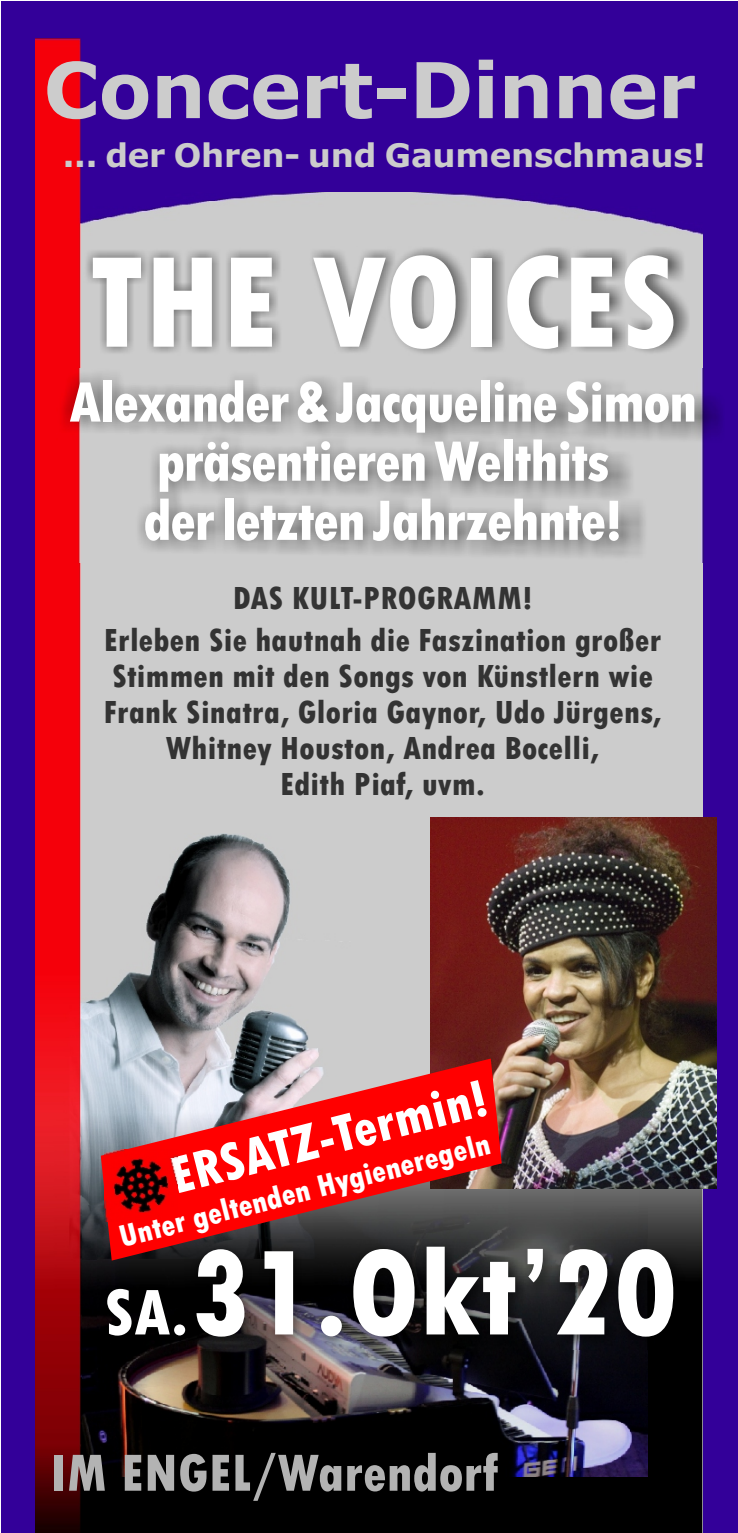
<style>
.page{position:relative;width:738px;height:1533px;background:#fff}
.page>*{position:absolute;margin:0;border:0;box-sizing:border-box;transform-origin:0 0}
.t1{font:800 136.5px "Tw Cen MT Condensed";color:#fff}
.t2{font:800 127.5px "Tw Cen MT Condensed";color:#fff}
.t3{font:700 77px "Verdana";letter-spacing:-.005em;color:#ccc}
.t4{font:800 60px/59.2px "Tw Cen MT Condensed";letter-spacing:-.025em;color:#fff;text-align:center}
.t5{font:800 55px "Tw Cen MT Condensed";color:#b3b3b3}
.t6{font:800 55px "Tw Cen MT Condensed";color:#fff}
.t7{font:800 33.75px/35.8px "Tw Cen MT Condensed";letter-spacing:.005em;color:#333;text-align:center}
.t8{font:700 32.5px "Verdana";letter-spacing:-.005em;color:#ccc}
.t9{font:800 32.25px "Tw Cen MT Condensed";color:#fff}
.s1{font-size:68px}
</style>
<div class="page">
<div style="left:1px;top:2px;width:736px;height:1530px;background:#309"></div>
<div style="left:81px;top:192px;width:621px;height:785px;background:#ccc"></div>
<img style="left:81px;top:833px;width:270px;height:144px">
<img style="left:81px;top:977px;width:621px;height:555px">
<img style="left:81px;top:1205px;width:566px;height:271px">
<img style="left:35px;top:39px;width:46px;height:1493px">
<img style="left:57px;top:368px;width:665px;height:194px">
<img style="left:83px;top:246px;width:606px;height:110px">
<img style="left:430px;top:818px;width:286px;height:370px">
<img style="left:97px;top:1239px;width:588px;height:110px">
<svg style="left:101px;top:1058px;width:400px;height:202px;background:#b14749"></svg>
<img style="left:105px;top:1149px;width:72px;height:72px">
<svg style="left:446px;top:1093px;width:26px;height:30px"></svg>
<svg style="left:228px;top:1199px;width:25px;height:20px"></svg>
<div style="left:267px;top:1117px;width:112px;height:67px;background:#f00"></div>
<svg style="left:465px;top:1135px;width:10px;height:23px"></svg>
<h3 class="t3" style="left:43px;top:59px;width:654px">Concert-Dinner</h3>
<p class="t8" style="left:63px;top:142px;width:644px">... der Ohren- und Gaumenschmaus!</p>
<h1 class="t1" style="left:90px;top:253px;width:590px">THE VOICES</h1>
<h3 class="t4" style="left:69px;top:377px;width:629px">Alexander &amp; Jacqueline Simon präsentieren Welthits<br>der letzten Jahrzehnte!</h3>
<p class="t7" style="left:233px;top:583px;width:301px">DAS KULT-PROGRAMM!</p>
<p class="t7" style="left:104px;top:625px;width:559px">Erleben Sie hautnah die Faszination großer Stimmen mit den Songs von Künstlern wie Frank Sinatra, Gloria Gaynor, Udo Jürgens, Whitney Houston, Andrea Bocelli,<br>Edith Piaf, uvm.</p>
<h3 class="t6" style="left:166px;top:1156px;width:327px;rotate:-14deg">ERSA Z-T rmi !</h3>
<p class="t9" style="left:117px;top:1224px;width:383px;rotate:-14deg">Unter gel nden Hyg enerege n</p>
<h2 class="t2" style="left:104px;top:1246px;width:574px"><span class="s1">SA.</span>31.Okt’20</h2>
<h3 class="t5" style="left:50px;top:1452px;width:449px">IM ENGEL/Warendorf</h3>
</div>
